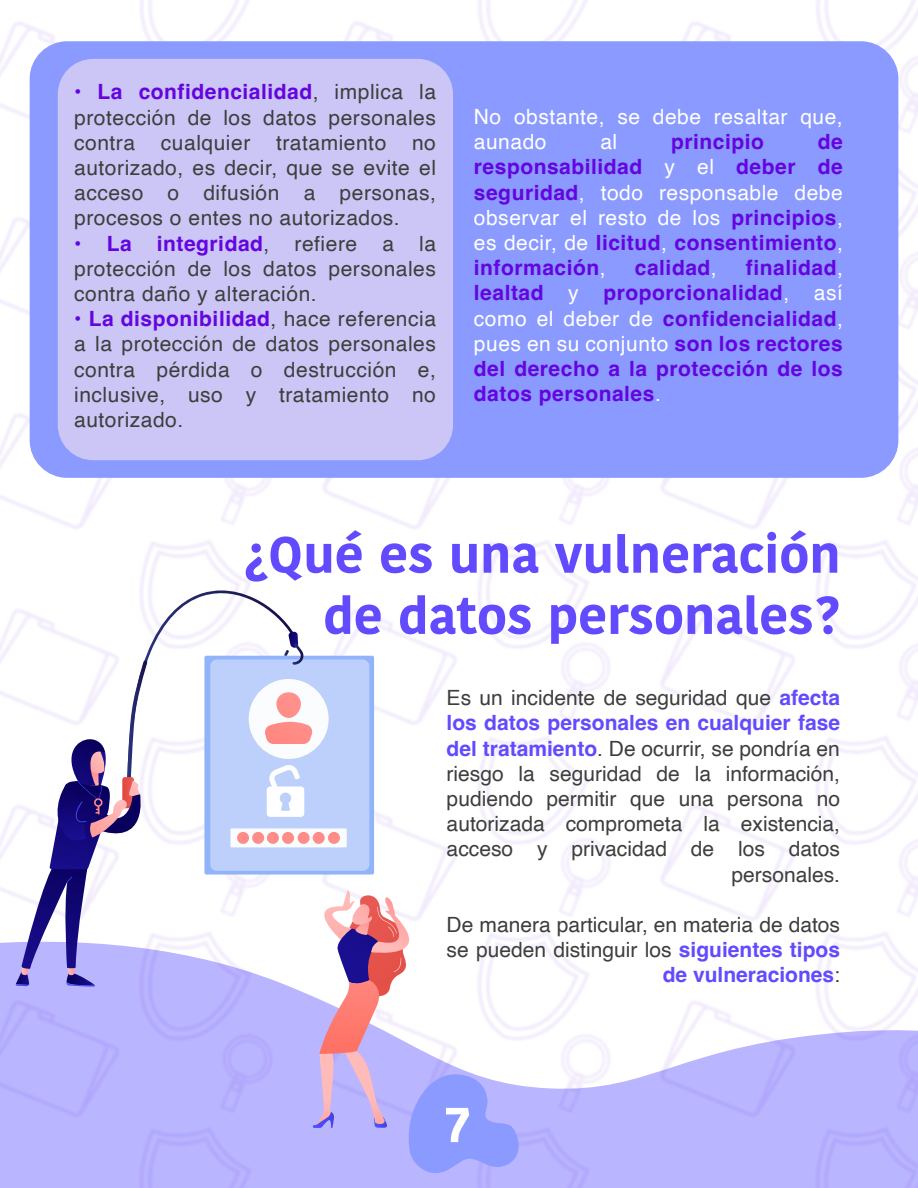
<style>
.page{position:relative;width:918px;height:1188px;background:#fff}
.page>*{position:absolute;margin:0;border:0;box-sizing:border-box;transform-origin:0 0}
.t1{font:700 51px/61.2px "Kohinoor Telugu";color:#624bff;text-align:right}
.t2{font:700 51px "Kohinoor Telugu";color:#fff}
.t3{font:21px/25.2px "Helvetica";color:#3e3e3d;text-align:justify}
.t4{font:700 21px/25.2px "Helvetica";letter-spacing:.025em;color:#6405e0;text-align:justify}
.t5{font:21px/25.2px "Helvetica";letter-spacing:.025em;color:#fff}
.s1{color:#6405e0}
.s2{font-weight:700;color:#6405e0}
.s3{font-weight:400;color:#fff}
.s4{font-weight:700;color:#624bff}
</style>
<div class="page">
<div style="left:30px;top:41px;width:868px;height:437px;background:#8a9aff;border-radius:38px"></div>
<div style="left:58px;top:59px;width:395px;height:401px;background:#cbc6f5;border-radius:35px"></div>
<svg style="left:16px;top:585px;width:507px;height:595px"></svg>
<p class="t3" style="left:74px;top:80px;width:363px"><span class="s1">•</span> <span class="s2">La confidencialidad</span>, implica la protección de los datos personales contra cualquier tratamiento no autorizado, es decir, que se evite el acceso o difusión a personas, procesos o entes no autorizados.</p>
<p class="t3" style="left:74px;top:231px;width:363px"><span class="s2">• La integridad</span>, refiere a la protección de los datos personales contra daño y alteración.</p>
<p class="t3" style="left:74px;top:307px;width:363px"><span class="s2">• La disponibilidad</span>, hace referencia a la protección de datos personales contra pérdida o destrucción e, inclusive, uso y tratamiento no autorizado.</p>
<p class="t5" style="left:474px;top:105px;width:370px">No obstante, se debe resaltar que, aunado</p>
<p class="t5" style="left:600px;top:130px;width:18px">al</p>
<p class="t4" style="left:671px;top:132px;width:94px">principio</p>
<p class="t4" style="left:474px;top:132px;width:370px;text-indent:344px">de responsabilidad <span class="s3">y el</span> deber de seguridad<span class="s3">, todo responsable debe observar el resto de los</span> principios<span class="s3">, es decir, de</span> licitud<span class="s3">,</span> consentimiento<span class="s3">, </span>información<span class="s3">,</span></p>
<p class="t4" style="left:474px;top:258px;width:370px;text-indent:272px">finalidad<span class="s3">, </span>lealtad <span class="s3">y</span> proporcionalidad<span class="s3">, así como el deber de</span> confidencialidad<span class="s3">, pues en su conjunto</span> son los rectores del derecho a la protección de los datos personales<span class="s3">.</span></p>
<p class="t4" style="left:635px;top:258px;width:83px">calidad<span class="s3">,</span></p>
<h1 class="t1" style="left:245px;top:525px;width:598px">¿Qué es una vulneración de datos personales?</h1>
<p class="t3" style="left:447px;top:686px;width:395px;text-align:right">Es un incidente de seguridad que <span class="s4">afecta los datos personales en cualquier fase del tratamiento</span>. De ocurrir, se pondría en riesgo la seguridad de la información, pudiendo permitir que una persona no autorizada comprometa la existencia, acceso y privacidad de los datos personales.</p>
<p class="t3" style="left:447px;top:913px;width:395px;text-align:right">De manera particular, en materia de datos se pueden distinguir los <span class="s4">siguientes tipos de vulneraciones</span>:</p>
<h1 class="t2" style="left:446px;top:1095px;width:25px">7</h1>
</div>
